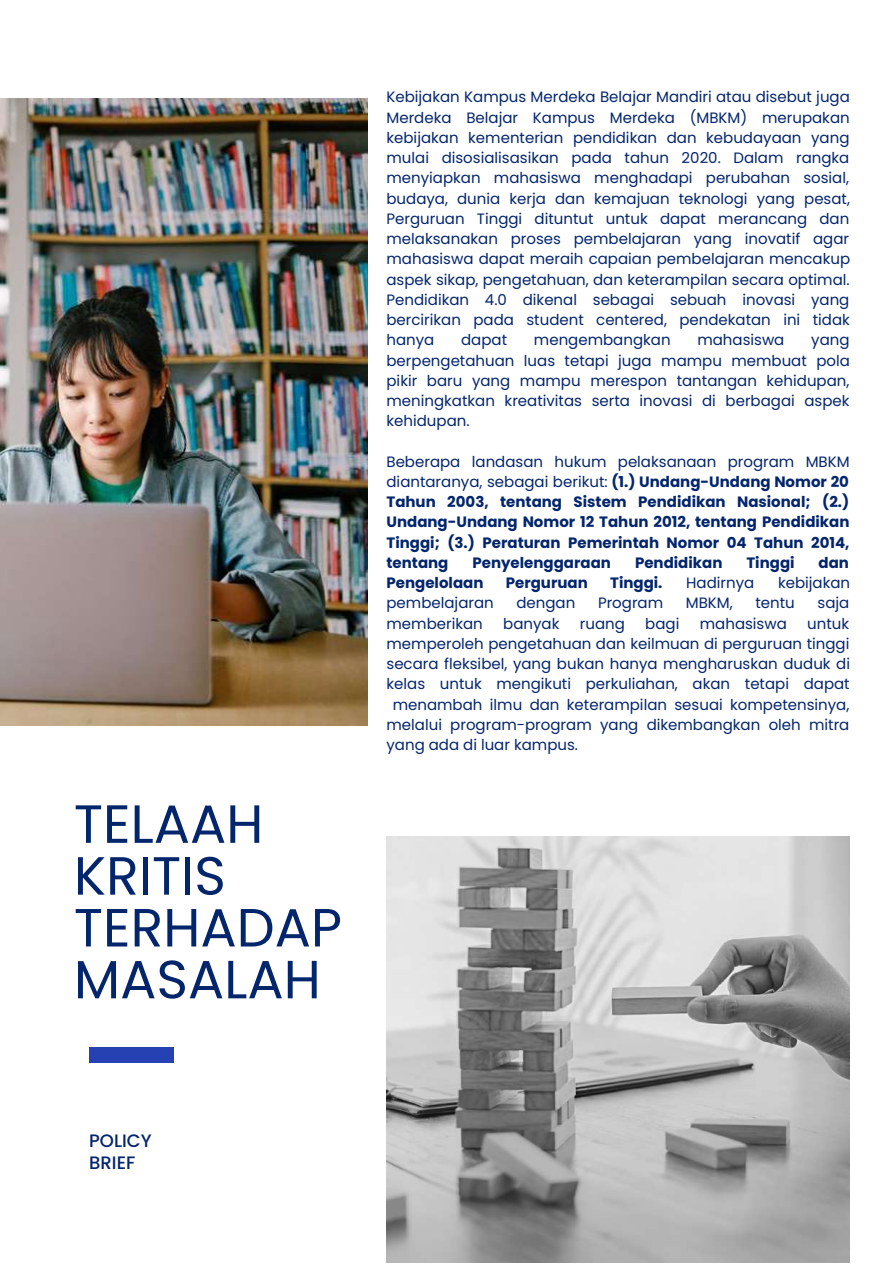
<style>
.page{position:relative;width:893px;height:1264px;background:#fff}
.page>*{position:absolute;margin:0;border:0;box-sizing:border-box;transform-origin:0 0}
.t1{font:53.7px/51.8px "Poppins";color:#03256c}
.t2{font:500 18px/21.3px "Poppins";color:#03256c}
.t3{font:15px/20.2px "Poppins";color:#03256c;text-align:justify}
.t4{font:700 15px/20.2px "Poppins";color:#03256c;text-align:justify}
.s1{font-weight:400}
</style>
<div class="page">
<div style="left:89px;top:1046px;width:85px;height:16px;background:#2541b2"></div>
<img style="left:386px;top:836px;width:463px;height:426px">
<img style="left:0;top:98px;width:367px;height:627px">
<h1 class="t1" style="left:74px;top:798px;width:269px">TELAAH<br>KRITIS<br>TERHADAP<br>MASALAH</h1>
<p class="t3" style="left:386px;top:87px;width:465px">Kebijakan Kampus Merdeka Belajar Mandiri atau disebut juga Merdeka Belajar Kampus Merdeka (MBKM) merupakan kebijakan kementerian pendidikan dan kebudayaan yang mulai disosialisasikan pada tahun 2020. Dalam rangka menyiapkan mahasiswa menghadapi perubahan sosial, budaya, dunia kerja dan kemajuan teknologi yang pesat, Perguruan Tinggi dituntut untuk dapat merancang dan melaksanakan proses pembelajaran yang inovatif agar mahasiswa dapat meraih capaian pembelajaran mencakup aspek sikap, pengetahuan, dan keterampilan secara optimal.<br>Pendidikan 4.0 dikenal sebagai sebuah inovasi yang bercirikan pada student centered, pendekatan ini tidak hanya</p>
<p class="t3" style="left:461px;top:330px;width:47px">dapat</p>
<p class="t3" style="left:534px;top:330px;width:138px">mengembangkan</p>
<p class="t3" style="left:697px;top:330px;width:89px">mahasiswa</p>
<p class="t3" style="left:386px;top:330px;width:465px;text-indent:424px">yang berpengetahuan luas tetapi juga mampu membuat pola pikir baru yang mampu merespon tantangan kehidupan, meningkatkan kreativitas serta inovasi di berbagai aspek kehidupan.</p>
<p class="t4" style="left:386px;top:451px;width:464px"><span class="s1">Beberapa landasan hukum pelaksanaan program MBKM diantaranya, sebagai berikut:</span> (1.) Undang-Undang Nomor 20<br>Tahun 2003, tentang Sistem Pendidikan Nasional; (2.)<br>Undang-Undang Nomor 12 Tahun 2012, tentang Pendidikan Tinggi; (3.) Peraturan Pemerintah Nomor 04 Tahun 2014, tentang</p>
<p class="t4" style="left:472px;top:552px;width:140px">Penyelenggaraan</p>
<p class="t4" style="left:635px;top:552px;width:89px">Pendidikan</p>
<p class="t4" style="left:746px;top:552px;width:50px">Tinggi</p>
<p class="t4" style="left:818px;top:552px;width:32px">dan</p>
<p class="t4" style="left:386px;top:573px;width:98px">Pengelolaan</p>
<p class="t4" style="left:505px;top:573px;width:84px">Perguruan</p>
<p class="t4" style="left:610px;top:573px;width:54px">Tinggi.</p>
<p class="t3" style="left:686px;top:573px;width:70px">Hadirnya</p>
<p class="t3" style="left:778px;top:573px;width:74px">kebijakan</p>
<p class="t3" style="left:386px;top:593px;width:109px">pembelajaran</p>
<p class="t3" style="left:516px;top:593px;width:60px">dengan</p>
<p class="t3" style="left:598px;top:593px;width:67px">Program</p>
<p class="t3" style="left:685px;top:593px;width:48px">MBKM,</p>
<p class="t3" style="left:755px;top:593px;width:41px">tentu</p>
<p class="t3" style="left:817px;top:593px;width:33px">saja</p>
<p class="t3" style="left:386px;top:613px;width:98px">memberikan</p>
<p class="t3" style="left:503px;top:613px;width:58px">banyak</p>
<p class="t3" style="left:579px;top:613px;width:47px">ruang</p>
<p class="t3" style="left:645px;top:613px;width:36px">bagi</p>
<p class="t3" style="left:699px;top:613px;width:89px">mahasiswa</p>
<p class="t3" style="left:807px;top:613px;width:43px">untuk</p>
<p class="t3" style="left:386px;top:633px;width:464px">memperoleh pengetahuan dan keilmuan di perguruan tinggi</p>
<p class="t3" style="left:386px;top:653px;width:465px">secara fleksibel, yang bukan hanya mengharuskan duduk di</p>
<p class="t3" style="left:386px;top:674px;width:464px">kelas untuk mengikuti perkuliahan, akan tetapi dapat</p>
<p class="t3" style="left:393px;top:694px;width:458px">menambah ilmu dan keterampilan sesuai kompetensinya,</p>
<p class="t3" style="left:386px;top:714px;width:464px">melalui program-program yang dikembangkan oleh mitra</p>
<p class="t3" style="left:386px;top:734px;width:193px">yang ada di luar kampus.</p>
<p class="t2" style="left:89px;top:1130px;width:64px">POLICY<br>BRIEF</p>
</div>
